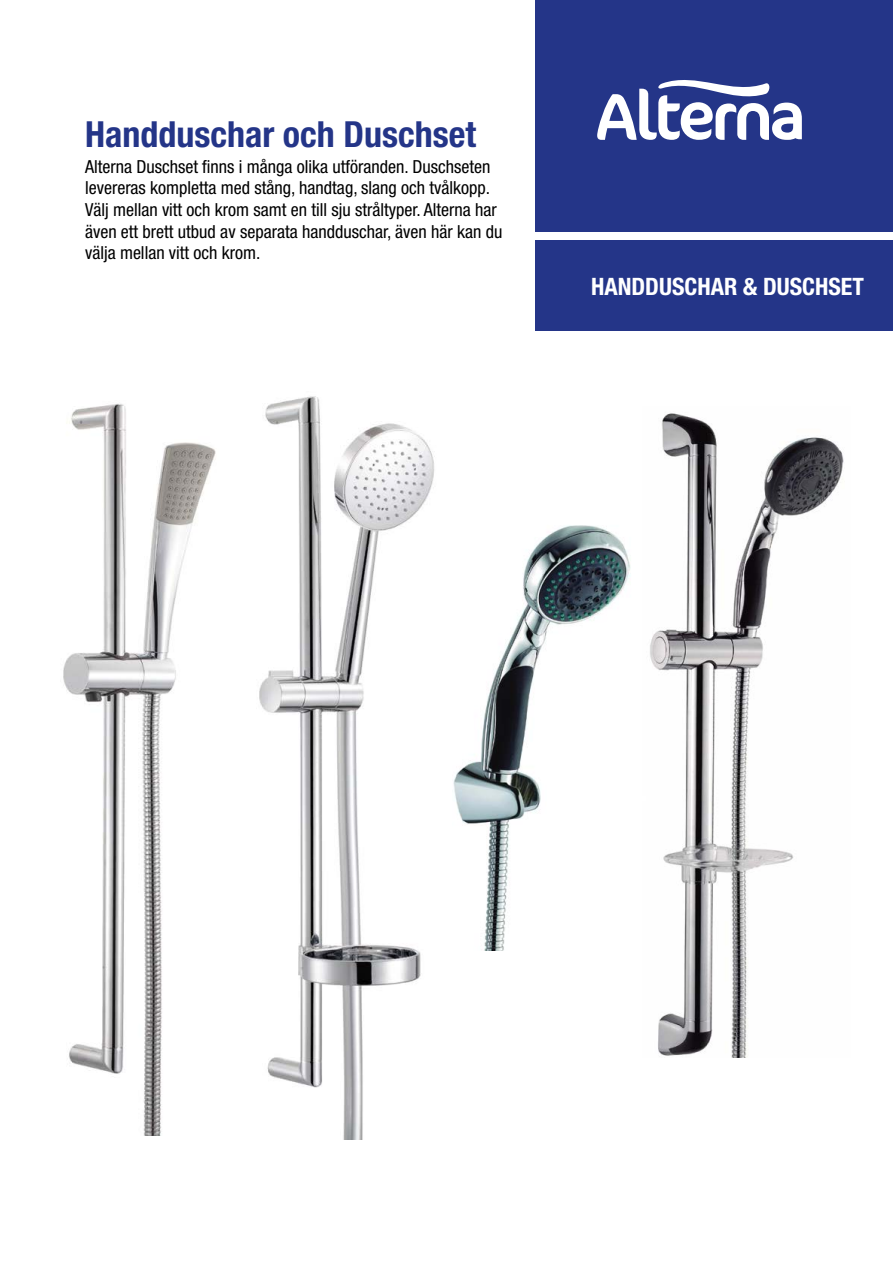
<style>
.page{position:relative;width:893px;height:1263px;background:#fff}
.page>*{position:absolute;margin:0;border:0;box-sizing:border-box;transform-origin:0 0}
.t1{font:700 condensed 36px "Helvetica Neue";color:#243588}
.t2{font:700 condensed 24px "Helvetica Neue";color:#fff}
.t3{font:condensed 18px/21.6px "Helvetica Neue";color:#000}
</style>
<div class="page">
<div style="left:536px;top:0;width:357px;height:231px;background:#243588"></div>
<svg style="left:597px;top:80px;width:205px;height:60px"></svg>
<div style="left:536px;top:240px;width:357px;height:91px;background:#243588"></div>
<img style="left:259px;top:396px;width:176px;height:744px">
<img style="left:63px;top:403px;width:153px;height:732px">
<img style="left:650px;top:413px;width:194px;height:644px">
<img style="left:453px;top:525px;width:178px;height:426px">
<h1 class="t1" style="left:85px;top:112px;width:393px">Handduschar och Duschset</h1>
<p class="t3" style="left:85px;top:156px;width:419px">Alterna Duschset finns i många olika utföranden. Duschseten levereras kompletta med stång, handtag, slang och tvålkopp.<br>Välj mellan vitt och krom samt en till sju stråltyper. Alterna har även ett brett utbud av separata handduschar, även här kan du välja mellan vitt och krom.</p>
<h2 class="t2" style="left:591px;top:272px;width:274px">HANDDUSCHAR &amp; DUSCHSET</h2>
</div>
